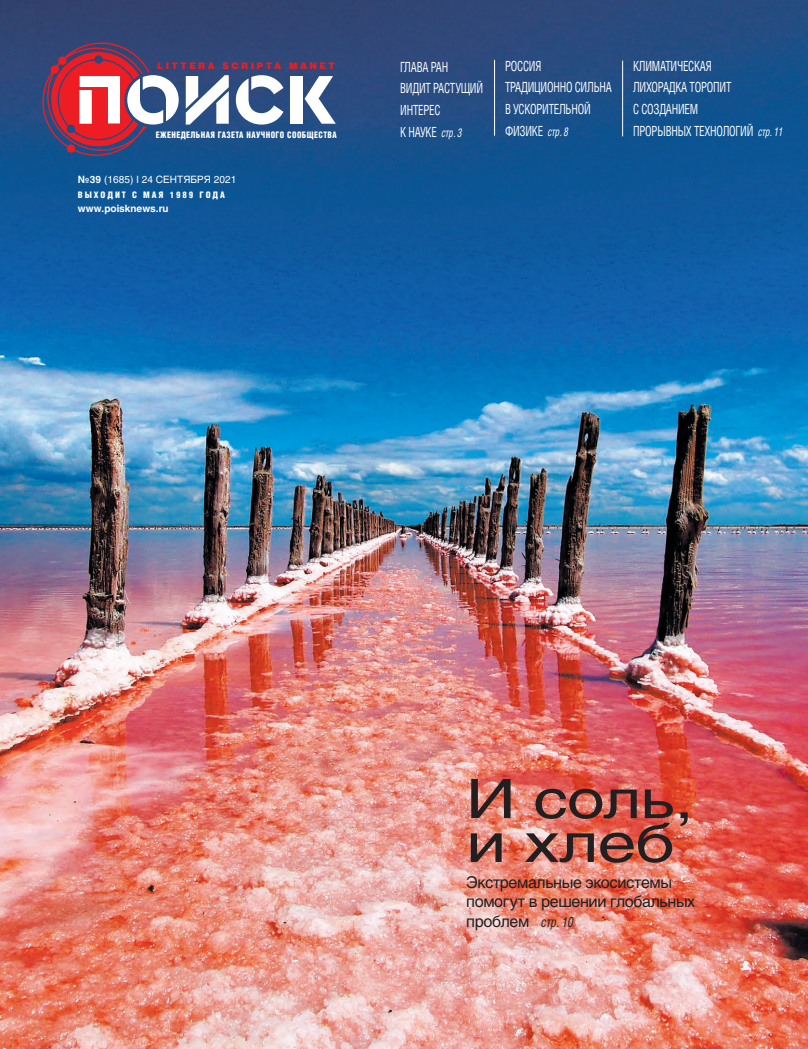
<style>
.page{position:relative;width:808px;height:1049px;background:#fff}
.page>*{position:absolute;margin:0;border:0;box-sizing:border-box;transform-origin:0 0}
.t1{font:54px/43.8px "Helios C";letter-spacing:-.01em;color:#231f20;scale:1.25 1}
.t2{font:16.1px/19px "Helios C";letter-spacing:-.025em;color:#231f20}
.t3{font:14px/21.7px "Helios Cond C";letter-spacing:-.02em;color:#fff;scale:.8 1}
.t4{font:10px "Helios C";letter-spacing:.005em;color:#fff}
.t5{font:700 10px "Helios C";color:#fff}
.t6{font:9px "Helios Cond Black C";letter-spacing:.05em;color:#fff;scale:.9 1}
.t7{font:9px "Helios Cond Black C";letter-spacing:.21em;color:#fff}
.t8{font:9px "Helios Black C";letter-spacing:.27em;color:#ee1d23}
.s1{font-weight:700}
.s2{font-style:italic;font-size:12px}
.s3{font-family:"Helios Cond C";font-style:italic;font-size:14px}
</style>
<div class="page">
<img style="left:0;top:0;width:808px;height:1049px">
<svg style="left:42px;top:42px;width:137px;height:114px"></svg>
<svg style="left:186px;top:75px;width:43px;height:50px"></svg>
<svg style="left:236px;top:75px;width:47px;height:50px"></svg>
<div style="left:290px;top:76px;width:13px;height:48px;background:#fff"></div>
<svg style="left:305px;top:76px;width:31px;height:48px"></svg>
<hr style="left:494px;top:60px;width:1px;height:76px;background:#fff">
<hr style="left:622px;top:61px;width:1px;height:75px;background:#fff">
<p class="t8" style="left:157px;top:60px;width:179px">LITTERA SCRIPTA MANET</p>
<p class="t6" style="left:156px;top:130px;width:202px">ЕЖЕНЕДЕЛЬНАЯ ГАЗЕТА НАУЧНОГО СООБЩЕСТВА</p>
<p class="t4" style="left:78px;top:174px;width:160px"><span class="s1">№39</span> (1685) I 24 СЕНТЯБРЯ 2021</p>
<p class="t7" style="left:78px;top:189px;width:148px">ВЫХОДИТ С МАЯ 1989 ГОДА</p>
<p class="t5" style="left:78px;top:203px;width:92px">www.poisknews.ru</p>
<p class="t3" style="left:400px;top:56px;width:105px">ГЛАВА РАН<br>ВИДИТ РАСТУЩИЙ<br>ИНТЕРЕС<br>К НАУКЕ <span class="s2">стр. 3</span></p>
<p class="t3" style="left:505px;top:54px;width:135px">РОССИЯ<br>ТРАДИЦИОННО СИЛЬНА<br>В УСКОРИТЕЛЬНОЙ<br>ФИЗИКЕ <span class="s2">стр. 8</span></p>
<p class="t3" style="left:633px;top:54px;width:189px">КЛИМАТИЧЕСКАЯ<br>ЛИХОРАДКА ТОРОПИТ<br>С СОЗДАНИЕМ<br>ПРОРЫВНЫХ ТЕХНОЛОГИЙ <span class="s2">стр. 11</span></p>
<h1 class="t1" style="left:466px;top:776px;width:183px">И соль, и хлеб</h1>
<p class="t2" style="left:466px;top:873px;width:231px">Экстремальные экосистемы помогут в решении глобальных проблем <span class="s3">стр. 10</span></p>
</div>
